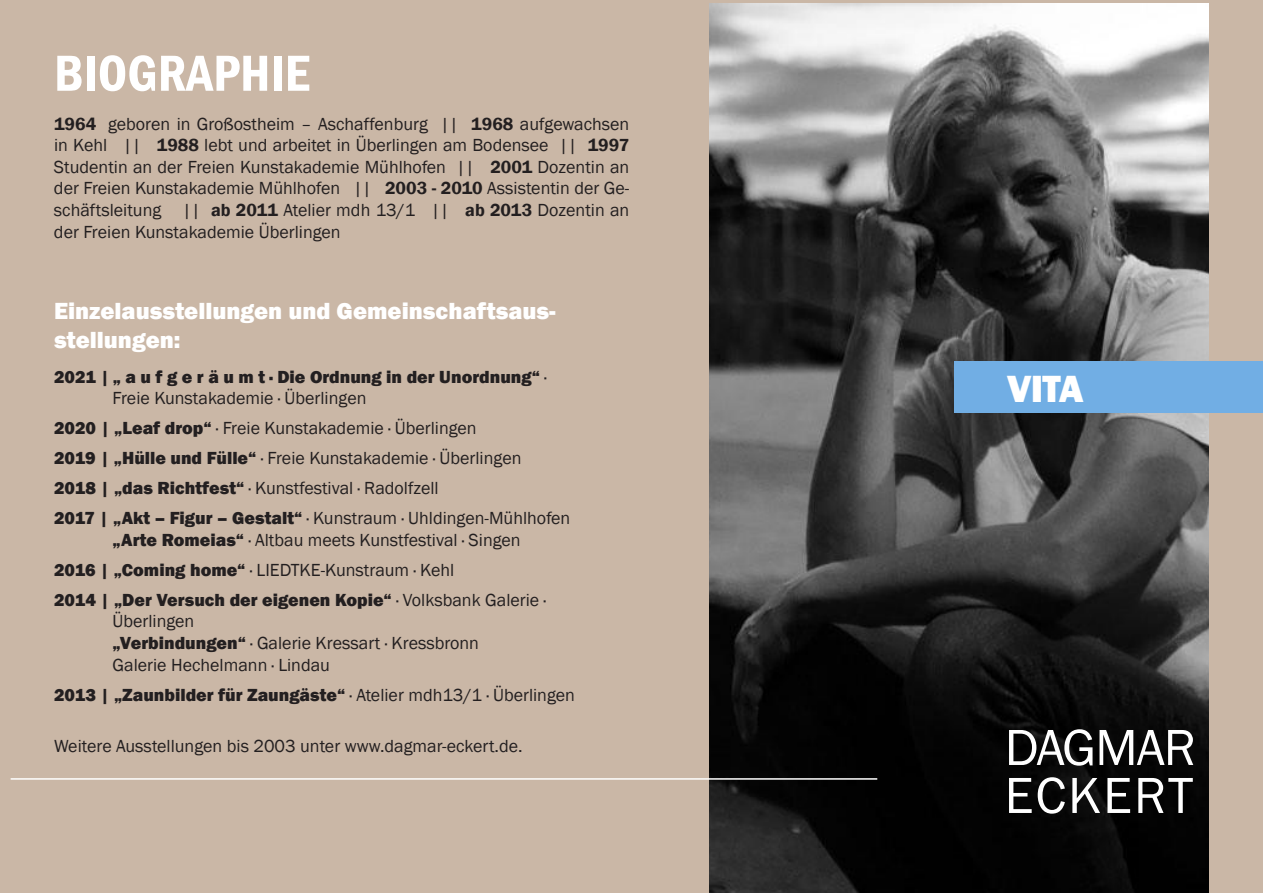
<style>
.page{position:relative;width:1263px;height:893px;background:#cab7a6}
.page>*{position:absolute;margin:0;border:0;box-sizing:border-box;transform-origin:0 0}
.t1{font:52.5px/48px "Franklin Gothic";letter-spacing:.005em;color:#fff}
.t2{font:600 condensed 52.5px "Franklin Gothic";color:#fff}
.t3{font:800 39px "Franklin Gothic";color:#fff}
.t4{font:800 24px/28.8px "Franklin Gothic";color:#fff}
.t5{font:18px/21.6px "Franklin Gothic";color:#231f20}
.t6{font:800 18px/21.6px "Franklin Gothic";color:#231f20}
.s1{font-weight:600}
.s2{font-weight:400}
.s3{font-weight:800}
</style>
<div class="page">
<img style="left:709px;top:4px;width:500px;height:889px">
<hr style="left:11px;top:778px;width:866px;height:2px;background:#fff">
<div style="left:954px;top:362px;width:309px;height:51px;background:#71aee4"></div>
<h1 class="t2" style="left:54px;top:38px;width:257px">BIOGRAPHIE</h1>
<p class="t5" style="left:54px;top:113px;width:577px;text-align:justify"><span class="s1">1964</span> geboren in Großostheim – Aschaffenburg || <span class="s1">1968</span> aufgewachsen in Kehl || <span class="s1">1988</span> lebt und arbeitet in Überlingen am Bodensee || <span class="s1">1997<br></span>Studentin an der Freien Kunstakademie Mühlhofen || <span class="s1">2001</span> Dozentin an der Freien Kunstakademie Mühlhofen || <span class="s1">2003 - 2010</span> Assistentin der Ge&shy;schäftsleitung || <span class="s1">ab 2011</span> Atelier mdh 13/1 || <span class="s1">ab 2013</span> Dozentin an der Freien Kunstakademie Überlingen</p>
<h3 class="t4" style="left:54px;top:297px;width:503px">Einzelausstellungen und Gemeinschaftsaus&shy;stellungen:</h3>
<p class="t6" style="left:112px;top:366px;width:435px;text-indent:-58px">2021 | „ a u f g e r ä u m t · Die Ordnung in der Unordnung“ <span class="s2">·<br>Freie Kunstakademie · Überlingen</span></p>
<p class="t5" style="left:54px;top:414px;width:518px;line-height:30px"><span class="s3">2020 | „Leaf drop“</span> · Freie Kunstakademie · Überlingen<br><span class="s3">2019 | „Hülle und Fülle“</span> · Freie Kunstakademie · Überlingen<br><span class="s3">2018 | „das Richtfest“</span> · Kunstfestival · Radolfzell<br><span class="s3">2017 | „Akt – Figur – Gestalt“</span> · Kunstraum · Uhldingen-Mühlhofen</p>
<p class="t5" style="left:54px;top:525px;width:493px;line-height:30px;text-indent:58px"><span class="s3">„Arte Romeias“</span> · Altbau meets Kunstfestival · Singen<br><span class="s3">2016 | „Coming home“</span> · LIEDTKE-Kunstraum · Kehl<br><span class="s3">2014 | „Der Versuch der eigenen Kopie“</span> · Volksbank Galerie ·</p>
<p class="t5" style="left:112px;top:611px;width:368px">Überlingen<br><span class="s3">„Verbindungen“</span> · Galerie Kressart · Kressbronn<br>Galerie Hechelmann · Lindau</p>
<p class="t6" style="left:54px;top:684px;width:522px">2013 | „Zaunbilder für Zaungäste“ <span class="s2">· Atelier mdh13/1 · Überlingen</span></p>
<p class="t5" style="left:54px;top:736px;width:470px">Weitere Ausstellungen bis 2003 unter www.dagmar-eckert.de.</p>
<h1 class="t1" style="left:1005px;top:725px;width:193px">DAGMAR<br>ECKERT</h1>
<h2 class="t3" style="left:1007px;top:363px;width:78px">VITA</h2>
</div>
